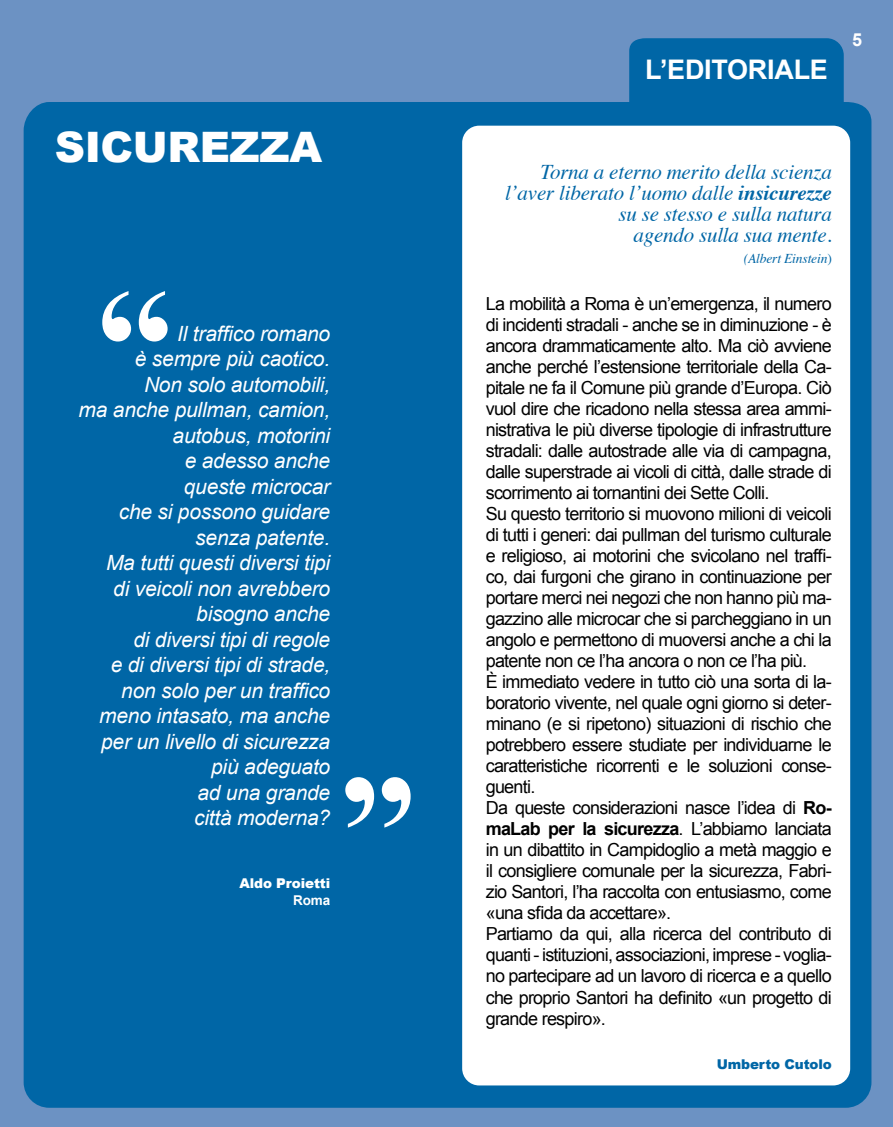
<style>
.page{position:relative;width:893px;height:1127px;background:#6c92c3}
.page>*{position:absolute;margin:0;border:0;box-sizing:border-box;transform-origin:0 0}
.t1{font:900 42px "Arial";letter-spacing:-.01em;color:#fff}
.t2{font:700 27px "Arial";letter-spacing:-.01em;color:#fff}
.t3{font:italic 21px/25.5px "Arial";letter-spacing:-.01em;color:#fff;text-align:right}
.t4{font:italic 21px/21px "Times";letter-spacing:-.01em;color:#0066a6;text-align:right}
.t5{font:18px/21px "Arial";letter-spacing:-.04em;color:#000}
.t6{font:700 18px "Arial";color:#fff}
.t7{font:italic 13.5px "Times";letter-spacing:-.01em;color:#0066a6}
.t8{font:900 13.5px "Arial";letter-spacing:-.01em;color:#0066a6}
.t9{font:900 13.5px "Arial";letter-spacing:-.01em;color:#fff}
.t10{font:700 13.5px "Arial";color:#fff}
.s1{font-weight:700}
.s2{font-style:normal}
</style>
<div class="page">
<div style="left:24px;top:102px;width:847px;height:1006px;background:#0066a6"></div>
<div style="left:462px;top:126px;width:388px;height:959px;background:#fff;border-radius:17px"></div>
<svg style="left:102px;top:291px;width:66px;height:50px;background:#75acce"></svg>
<svg style="left:345px;top:777px;width:66px;height:50px;background:#75accf"></svg>
<div style="left:629px;top:38px;width:215px;height:75px;background:#0066a6"></div>
<h1 class="t1" style="left:55px;top:117px;width:269px">SICUREZZA</h1>
<p class="t3" style="left:79px;top:321px;width:253px">Il traffico romano<br>è sempre più caotico.<br>Non solo automobili,<br>ma anche pullman, camion, autobus, motorini<br>e adesso anche<br>queste microcar<br>che si possono guidare senza patente.<br>Ma tutti questi diversi tipi<br>di veicoli non avrebbero bisogno anche<br>di diversi tipi di regole<br>e di diversi tipi di strade, non solo per un traffico meno intasato, ma anche per un livello di sicurezza più adeguato<br>ad una grande<br>città moderna?</p>
<p class="t9" style="left:239px;top:873px;width:92px">Aldo Proietti</p>
<p class="t10" style="left:293px;top:891px;width:39px">Roma</p>
<h2 class="t2" style="left:645px;top:52px;width:184px">L’EDITORIALE</h2>
<p class="t6" style="left:852px;top:28px;width:12px">5</p>
<p class="t4" style="left:505px;top:160px;width:328px">Torna a eterno merito della scienza l’aver liberato l’uomo dalle <span class="s1">insicurezze </span>su se stesso e sulla natura<br>agendo sulla sua mente.</p>
<p class="t7" style="left:744px;top:246px;width:90px">(Albert Einstein<span class="s2">)</span></p>
<p class="t5" style="left:486px;top:293px;width:348px">La mobilità a Roma è un’emergenza, il numero di incidenti stradali - anche se in diminuzione - è ancora drammaticamente alto. Ma ciò avviene anche perché l’estensione territoriale della Ca&shy;pitale ne fa il Comune più grande d’Europa. Ciò vuol dire che ricadono nella stessa area ammi&shy;nistrativa le più diverse tipologie di infrastrutture stradali: dalle autostrade alle via di campagna, dalle superstrade ai vicoli di città, dalle strade di scorrimento ai tornantini dei Sette Colli.<br>Su questo territorio si muovono milioni di veicoli di tutti i generi: dai pullman del turismo culturale e religioso, ai motorini che svicolano nel traffi&shy;co, dai furgoni che girano in continuazione per portare merci nei negozi che non hanno più ma&shy;gazzino alle microcar che si parcheggiano in un angolo e permettono di muoversi anche a chi la patente non ce l’ha ancora o non ce l’ha più.<br>È immediato vedere in tutto ciò una sorta di la&shy;boratorio vivente, nel quale ogni giorno si deter&shy;minano (e si ripetono) situazioni di rischio che potrebbero essere studiate per individuarne le caratteristiche ricorrenti e le soluzioni conse&shy;guenti.<br>Da queste considerazioni nasce l’idea di <span class="s1">Ro&shy;maLab per la sicurezza</span>. L’abbiamo lanciata in un dibattito in Campidoglio a metà maggio e il consigliere comunale per la sicurezza, Fabri&shy;zio Santori, l’ha raccolta con entusiasmo, come «una sfida da accettare».<br>Partiamo da qui, alla ricerca del contributo di quanti - istituzioni, associazioni, imprese - voglia&shy;no partecipare ad un lavoro di ricerca e a quello che proprio Santori ha definito «un progetto di grande respiro».</p>
<p class="t8" style="left:717px;top:1054px;width:117px">Umberto Cutolo</p>
</div>
